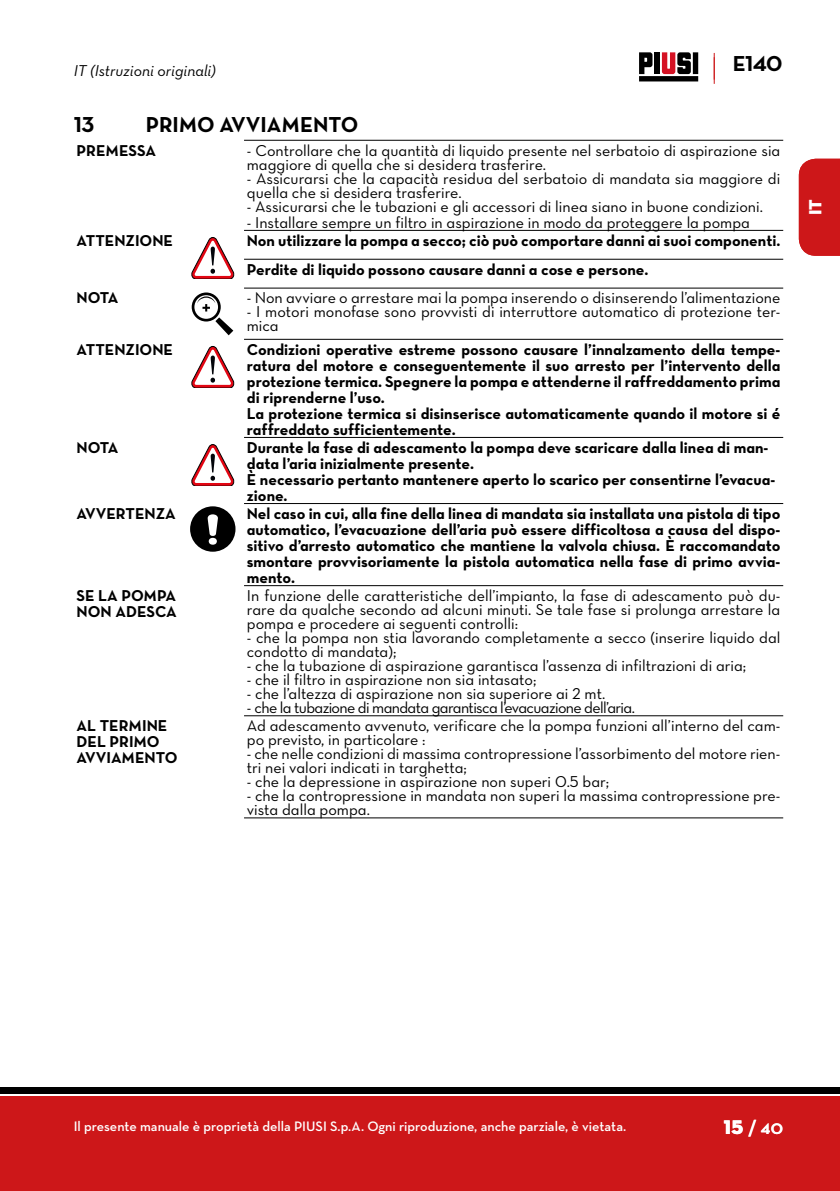
<style>
.page{position:relative;width:840px;height:1191px;background:#fff}
.page>*{position:absolute;margin:0;border:0;box-sizing:border-box;transform-origin:0 0}
.IT_-_TITOLI{font:22px "Neutraface Text Bold Alt";color:#000}
.t1{font:700 20px "Neutraface Display";color:#fff}
.t2{font:18px "Neutraface Display Titling";color:#fff}
.IT_-_TESTO_NORMALE{font:16px/14px "Neutraface Text Book Alt";color:#000}
.IT_-_NOTE_ATTENZIONE{font:16px/16px "Neutraface Text Bold Alt";color:#000}
.IT_-_TESTO_NORMALE-2{font:16px "Neutraface Text Book Alt";letter-spacing:-.04em;color:#000}
.t3{font:16px "Neutraface Text Book Italic Alt";color:#000}
.t4{font:600 14px "Neutraface Text";color:#fff}
.s1{font-family:"Neutraface Display Titling";font-weight:400}
</style>
<div class="page">
<div style="left:0;top:1096px;width:839px;height:95px;background:#cd1719"></div>
<div style="left:0;top:1087px;width:839px;height:6px;background:#000"></div>
<div style="left:798px;top:159px;width:41px;height:97px;background:#cd1719"></div>
<hr style="left:244px;top:140px;width:538px;height:1px;background:#000">
<hr style="left:244px;top:230px;width:538px;height:1px;background:#000">
<hr style="left:244px;top:259px;width:538px;height:1px;background:#000">
<hr style="left:244px;top:288px;width:538px;height:1px;background:#000">
<hr style="left:244px;top:339px;width:538px;height:1px;background:#000">
<hr style="left:244px;top:437px;width:538px;height:1px;background:#000">
<hr style="left:244px;top:503px;width:538px;height:1px;background:#000">
<hr style="left:244px;top:585px;width:538px;height:1px;background:#000">
<hr style="left:244px;top:715px;width:538px;height:1px;background:#000">
<hr style="left:244px;top:817px;width:538px;height:1px;background:#000">
<svg style="left:191px;top:237px;width:43px;height:41px"></svg>
<svg style="left:191px;top:292px;width:42px;height:43px"></svg>
<svg style="left:191px;top:346px;width:43px;height:41px"></svg>
<svg style="left:191px;top:444px;width:43px;height:41px"></svg>
<div style="left:190px;top:506px;width:45px;height:46px;background:#000;border-radius:50%"></div>
<svg style="left:207px;top:514px;width:11px;height:30px"></svg>
<svg style="left:639px;top:52px;width:58px;height:29px"></svg>
<div style="left:654px;top:52px;width:5px;height:22px;background:#000"></div>
<svg style="left:713px;top:53px;width:1px;height:31px"></svg>
<h1 class="IT_-_TITOLI" style="left:732px;top:49px;width:51px">E140</h1>
<p class="t3" style="left:74px;top:61px;width:143px">IT (Istruzioni originali)</p>
<p class="IT_-_TITOLI" style="left:74px;top:110px;width:22px">13</p>
<p class="IT_-_TITOLI" style="left:146px;top:110px;width:214px">PRIMO AVVIAMENTO</p>
<p class="IT_-_NOTE_ATTENZIONE" style="left:77px;top:142px;width:81px">PREMESSA</p>
<p class="IT_-_TESTO_NORMALE" style="left:247px;top:143px;width:534px">- Controllare che la quantità di liquido presente nel serbatoio di aspirazione sia maggiore di quella che si desidera trasferire.</p>
<p class="IT_-_TESTO_NORMALE" style="left:247px;top:171px;width:534px">- Assicurarsi che la capacità residua del serbatoio di mandata sia maggiore di quella che si desidera trasferire.</p>
<p class="IT_-_TESTO_NORMALE" style="left:247px;top:199px;width:517px">- Assicurarsi che le tubazioni e gli accessori di linea siano in buone condizioni.</p>
<p class="IT_-_TESTO_NORMALE" style="left:247px;top:215px;width:504px">- Installare sempre un filtro in aspirazione in modo da proteggere la pompa</p>
<p class="IT_-_NOTE_ATTENZIONE" style="left:77px;top:232px;width:98px">ATTENZIONE</p>
<p class="IT_-_NOTE_ATTENZIONE" style="left:247px;top:232px;width:534px">Non utilizzare la pompa a secco; ciò può comportare danni ai suoi componenti.</p>
<p class="IT_-_NOTE_ATTENZIONE" style="left:247px;top:261px;width:403px">Perdite di liquido possono causare danni a cose e persone.</p>
<p class="IT_-_NOTE_ATTENZIONE" style="left:77px;top:290px;width:43px">NOTA</p>
<p class="IT_-_TESTO_NORMALE" style="left:247px;top:291px;width:534px">- Non avviare o arrestare mai la pompa inserendo o disinserendo l’alimentazione</p>
<p class="IT_-_TESTO_NORMALE" style="left:247px;top:305px;width:534px">- I motori monofase sono provvisti di interruttore automatico di protezione ter&shy;mica</p>
<p class="IT_-_NOTE_ATTENZIONE" style="left:77px;top:341px;width:98px">ATTENZIONE</p>
<p class="IT_-_NOTE_ATTENZIONE" style="left:247px;top:341px;width:535px;text-align:justify">Condizioni operative estreme possono causare l’innalzamento della tempe&shy;ratura del motore e conseguentemente il suo arresto per l’intervento della protezione termica. Spegnere la pompa e attenderne il raffreddamento prima di riprenderne l’uso.</p>
<p class="IT_-_NOTE_ATTENZIONE" style="left:247px;top:405px;width:534px">La protezione termica si disinserisce automaticamente quando il motore si é raffreddato sufficientemente.</p>
<p class="IT_-_NOTE_ATTENZIONE" style="left:77px;top:439px;width:43px">NOTA</p>
<p class="IT_-_NOTE_ATTENZIONE" style="left:247px;top:439px;width:522px">Durante la fase di adescamento la pompa deve scaricare dalla linea di man&shy;data l’aria inizialmente presente.</p>
<p class="IT_-_NOTE_ATTENZIONE" style="left:247px;top:471px;width:530px">È necessario pertanto mantenere aperto lo scarico per consentirne l’evacua&shy;zione.</p>
<p class="IT_-_NOTE_ATTENZIONE" style="left:77px;top:505px;width:101px">AVVERTENZA</p>
<p class="IT_-_NOTE_ATTENZIONE" style="left:247px;top:505px;width:534px;text-align:justify">Nel caso in cui, alla fine della linea di mandata sia installata una pistola di tipo automatico, l’evacuazione dell’aria può essere difficoltosa a causa del dispo&shy;sitivo d’arresto automatico che mantiene la valvola chiusa. È raccomandato smontare provvisoriamente la pistola automatica nella fase di primo avvia&shy;mento.</p>
<p class="IT_-_NOTE_ATTENZIONE" style="left:77px;top:587px;width:102px">SE LA POMPA<br>NON ADESCA</p>
<p class="IT_-_TESTO_NORMALE" style="left:247px;top:588px;width:534px;text-align:justify">In funzione delle caratteristiche dell’impianto, la fase di adescamento può du&shy;rare da qualche secondo ad alcuni minuti. Se tale fase si prolunga arrestare la pompa e procedere ai seguenti controlli:</p>
<p class="IT_-_TESTO_NORMALE" style="left:247px;top:630px;width:535px">- che la pompa non stia lavorando completamente a secco (inserire liquido dal condotto di mandata);</p>
<p class="IT_-_TESTO_NORMALE" style="left:247px;top:658px;width:500px">- che la tubazione di aspirazione garantisca l’assenza di infiltrazioni di aria;</p>
<p class="IT_-_TESTO_NORMALE" style="left:247px;top:672px;width:291px">- che il filtro in aspirazione non sia intasato;</p>
<p class="IT_-_TESTO_NORMALE" style="left:247px;top:686px;width:360px">- che l’altezza di aspirazione non sia superiore ai 2 mt.</p>
<p class="IT_-_TESTO_NORMALE-2" style="left:247px;top:697px;width:389px">- che la tubazione di mandata garantisca l’evacuazione dell’aria.</p>
<p class="IT_-_NOTE_ATTENZIONE" style="left:77px;top:717px;width:92px">AL TERMINE</p>
<p class="IT_-_NOTE_ATTENZIONE" style="left:77px;top:733px;width:84px">DEL PRIMO</p>
<p class="IT_-_NOTE_ATTENZIONE" style="left:77px;top:749px;width:102px">AVVIAMENTO</p>
<p class="IT_-_TESTO_NORMALE" style="left:247px;top:718px;width:534px">Ad adescamento avvenuto, verificare che la pompa funzioni all’interno del cam&shy;po previsto, in particolare :</p>
<p class="IT_-_TESTO_NORMALE" style="left:247px;top:746px;width:534px">- che nelle condizioni di massima contropressione l’assorbimento del motore rien&shy;tri nei valori indicati in targhetta;</p>
<p class="IT_-_TESTO_NORMALE" style="left:247px;top:774px;width:363px">- che la depressione in aspirazione non superi 0.5 bar;</p>
<p class="IT_-_TESTO_NORMALE" style="left:247px;top:788px;width:534px">- che la contropressione in mandata non superi la massima contropressione pre&shy;vista dalla pompa.</p>
<p class="t2" style="left:803px;top:219px;width:25px;rotate:-90deg">EN</p>
<p class="t2" style="left:803px;top:215px;width:18px;rotate:-90deg">IT</p>
<p class="t4" style="left:74px;top:1117px;width:553px">Il presente manuale è proprietà della PIUSI S.p.A. Ogni riproduzione, anche parziale, è vietata.</p>
<p class="t1" style="left:723px;top:1116px;width:61px"><span class="s1">15</span> / 40</p>
</div>
